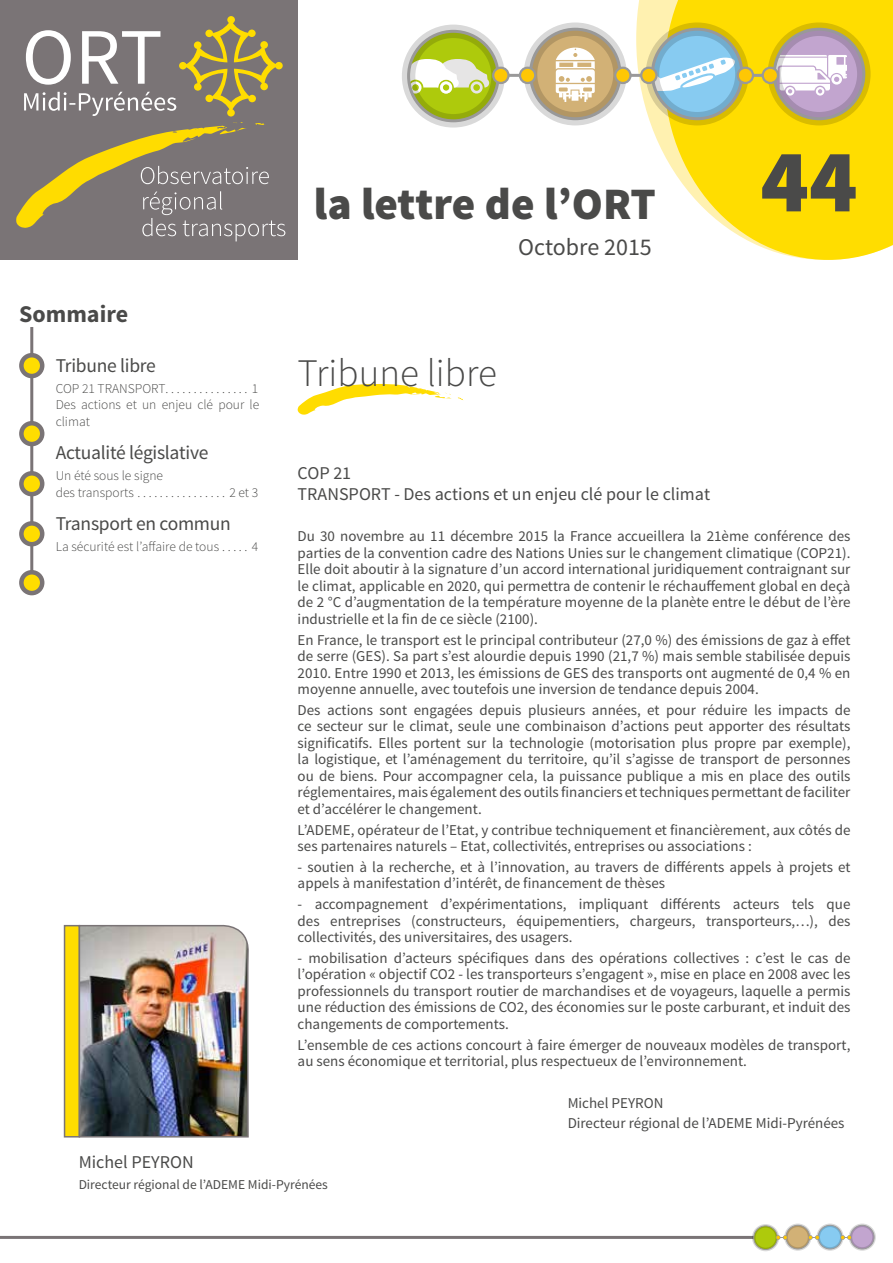
<style>
.page{position:relative;width:893px;height:1263px;background:#fff}
.page>*{position:absolute;margin:0;border:0;box-sizing:border-box;transform-origin:0 0}
.t1{font:900 45px "Source Sans Pro";color:#4a4a49}
.t2{font:300 39px "Source Sans Pro";color:#4a4a49}
.t3{font:24px "Source Sans Pro";color:#4a4a49}
.t4{font:700 24px "Source Sans Pro";color:#4a4a49}
.t5{font:19.5px "Source Sans Pro";letter-spacing:-.015em;color:#4a4a49}
.t6{font:18px/20.7px "Source Sans Pro";color:#4a4a49}
.t7{font:15px/16.5px "Source Sans Pro";color:#4a4a49;text-align:justify}
.t8{font:300 13.5px/16.5px "Source Sans Pro";color:#4a4a49;text-align:justify}
.t9{font:13.5px "Source Sans Pro";color:#4a4a49}
</style>
<div class="page">
<svg style="left:636px;top:0;width:28px;height:154px;fill:#fff1b0"></svg>
<svg style="left:664px;top:0;width:229px;height:260px;background:#fee229"></svg>
<hr style="left:501px;top:74px;width:269px;height:3px;background:#9a9999">
<svg style="left:760px;top:29px;width:104px;height:92px;background:#d4b772"></svg>
<svg style="left:409px;top:29px;width:100px;height:84px;fill:#aeca0c"></svg>
<svg style="left:636px;top:29px;width:117px;height:92px;background:#bdd3a8"></svg>
<svg style="left:519px;top:37px;width:112px;height:84px;fill:#d2b176"></svg>
<svg style="left:417px;top:59px;width:72px;height:35px"></svg>
<svg style="left:556px;top:48px;width:39px;height:54px"></svg>
<svg style="left:632px;top:58px;width:102px;height:34px"></svg>
<svg style="left:770px;top:55px;width:77px;height:41px"></svg>
<div style="left:768px;top:22px;width:103px;height:103px;border:14px solid #000;border-radius:50%"></div>
<div style="left:646px;top:22px;width:103px;height:103px;border:14px solid #000;border-radius:50%"></div>
<div style="left:402px;top:25px;width:103px;height:103px;border:14px solid #000;border-radius:50%"></div>
<div style="left:524px;top:22px;width:103px;height:103px;border:14px solid #000;border-radius:50%"></div>
<div style="left:773px;top:28px;width:92px;height:92px;border:3px solid #999;border-radius:50%"></div>
<div style="left:651px;top:28px;width:92px;height:92px;border:3px solid #999;border-radius:50%"></div>
<div style="left:407px;top:30px;width:93px;height:92px;border:3px solid #9a9999;border-radius:50%"></div>
<div style="left:529px;top:28px;width:92px;height:92px;border:3px solid #999;border-radius:50%"></div>
<div style="left:492px;top:67px;width:18px;height:17px;border:4px solid #999;border-radius:50%"></div>
<div style="left:494px;top:69px;width:13px;height:13px;background:#fec704;border-radius:50%"></div>
<div style="left:519px;top:67px;width:17px;height:17px;border:4px solid #999;border-radius:50%"></div>
<div style="left:521px;top:69px;width:13px;height:13px;background:#fec704;border-radius:50%"></div>
<div style="left:614px;top:67px;width:18px;height:17px;border:4px solid #999;border-radius:50%"></div>
<div style="left:616px;top:69px;width:13px;height:13px;background:#fec704;border-radius:50%"></div>
<div style="left:640px;top:67px;width:18px;height:17px;border:4px solid #999;border-radius:50%"></div>
<div style="left:642px;top:69px;width:13px;height:13px;background:#fec704;border-radius:50%"></div>
<div style="left:762px;top:67px;width:17px;height:17px;border:4px solid #999;border-radius:50%"></div>
<div style="left:764px;top:69px;width:13px;height:13px;background:#fec704;border-radius:50%"></div>
<div style="left:737px;top:67px;width:17px;height:17px;border:4px solid #999;border-radius:50%"></div>
<div style="left:739px;top:69px;width:13px;height:13px;background:#fec704;border-radius:50%"></div>
<div style="left:0;top:0;width:298px;height:260px;background:#7a7476"></div>
<svg style="left:16px;top:16px;width:270px;height:226px"></svg>
<hr style="left:0;top:1236px;width:761px;height:3px;background:#7a7476">
<svg style="left:849px;top:1227px;width:22px;height:21px"></svg>
<svg style="left:754px;top:1226px;width:25px;height:23px"></svg>
<svg style="left:821px;top:1228px;width:18px;height:18px"></svg>
<svg style="left:789px;top:1226px;width:22px;height:23px"></svg>
<div style="left:849px;top:1223px;width:27px;height:28px;border:4px solid #000;border-radius:50%"></div>
<div style="left:816px;top:1223px;width:28px;height:28px;border:4px solid #000;border-radius:50%"></div>
<div style="left:752px;top:1224px;width:27px;height:27px;border:4px solid #000;border-radius:50%"></div>
<div style="left:784px;top:1223px;width:27px;height:28px;border:4px solid #000;border-radius:50%"></div>
<div style="left:850px;top:1225px;width:24px;height:24px;border:1px solid #999;border-radius:50%"></div>
<div style="left:818px;top:1225px;width:24px;height:24px;border:1px solid #999;border-radius:50%"></div>
<div style="left:753px;top:1225px;width:25px;height:25px;border:1px solid #9a9999;border-radius:50%"></div>
<div style="left:786px;top:1225px;width:24px;height:24px;border:1px solid #999;border-radius:50%"></div>
<svg style="left:776px;top:1235px;width:11px;height:5px"></svg>
<svg style="left:808px;top:1235px;width:12px;height:5px"></svg>
<svg style="left:840px;top:1235px;width:12px;height:5px"></svg>
<hr style="left:30px;top:327px;width:3px;height:256px;background:#7a7476">
<svg style="left:21px;top:355px;width:21px;height:21px"></svg>
<div style="left:19px;top:353px;width:25px;height:25px;border:4px solid #7a7476;border-radius:50%"></div>
<svg style="left:21px;top:423px;width:21px;height:21px"></svg>
<div style="left:19px;top:421px;width:25px;height:25px;border:4px solid #7a7476;border-radius:50%"></div>
<svg style="left:21px;top:473px;width:21px;height:21px"></svg>
<div style="left:19px;top:471px;width:25px;height:25px;border:4px solid #7a7476;border-radius:50%"></div>
<svg style="left:21px;top:523px;width:21px;height:21px"></svg>
<div style="left:19px;top:521px;width:25px;height:25px;border:4px solid #7a7476;border-radius:50%"></div>
<svg style="left:21px;top:572px;width:21px;height:21px"></svg>
<div style="left:19px;top:570px;width:25px;height:25px;border:4px solid #7a7476;border-radius:50%"></div>
<div style="left:64px;top:925px;width:16px;height:212px;background:#fd0;border:2px solid #7a7476"></div>
<img style="left:78px;top:924px;width:171px;height:214px">
<svg style="left:298px;top:384px;width:154px;height:31px"></svg>
<h1 class="t1" style="left:314px;top:175px;width:545px">la lettre de l’ORT <sup>44</sup></h1>
<h3 class="t4" style="left:19px;top:299px;width:110px">Sommaire</h3>
<h3 class="t5" style="left:56px;top:353px;width:102px">Tribune libre</h3>
<p class="t8" style="left:56px;top:380px;width:205px">COP 21 TRANSPORT . . . . . . . . . . . . . . . 1<br>Des actions et un enjeu clé pour le climat</p>
<h3 class="t5" style="left:56px;top:441px;width:154px">Actualité législative</h3>
<p class="t8" style="left:56px;top:467px;width:204px">Un été sous le signe<br>des transports . . . . . . . . . . . . . . . . 2 et 3</p>
<h3 class="t5" style="left:56px;top:512px;width:177px">Transport en commun</h3>
<p class="t8" style="left:56px;top:538px;width:204px">La sécurité est l’affaire de tous . . . . . 4</p>
<h3 class="t3" style="left:518px;top:232px;width:135px">Octobre 2015</h3>
<h2 class="t2" style="left:298px;top:350px;width:201px">Tribune libre</h2>
<p class="t6" style="left:298px;top:463px;width:414px">COP 21<br>TRANSPORT - Des actions et un enjeu clé pour le climat</p>
<p class="t7" style="left:298px;top:528px;width:554px">Du 30 novembre au 11 décembre 2015 la France accueillera la 21ème conférence des parties de la convention cadre des Nations Unies sur le changement climatique (COP21).<br>Elle doit aboutir à la signature d’un accord international juridiquement contraignant sur le climat, applicable en 2020, qui permettra de contenir le réchauffement global en deçà de 2 °C d’augmentation de la température moyenne de la planète entre le début de l’ère industrielle et la fin de ce siècle (2100).</p>
<p class="t7" style="left:298px;top:632px;width:554px">En France, le transport est le principal contributeur (27,0 %) des émissions de gaz à effet de serre (GES). Sa part s’est alourdie depuis 1990 (21,7 %) mais semble stabilisée depuis 2010. Entre 1990 et 2013, les émissions de GES des transports ont augmenté de 0,4 % en moyenne annuelle, avec toutefois une inversion de tendance depuis 2004.</p>
<p class="t7" style="left:298px;top:702px;width:554px">Des actions sont engagées depuis plusieurs années, et pour réduire les impacts de ce secteur sur le climat, seule une combinaison d’actions peut apporter des résultats significatifs. Elles portent sur la technologie (motorisation plus propre par exemple), la logistique, et l’aménagement du territoire, qu’il s’agisse de transport de personnes ou de biens. Pour accompagner cela, la puissance publique a mis en place des outils réglementaires, mais également des outils financiers et techniques permettant de faciliter et d’accélérer le changement.</p>
<p class="t7" style="left:298px;top:822px;width:554px">L’ADEME, opérateur de l’Etat, y contribue techniquement et financièrement, aux côtés de ses partenaires naturels – Etat, collectivités, entreprises ou associations :</p>
<p class="t7" style="left:298px;top:859px;width:554px">- soutien à la recherche, et à l’innovation, au travers de différents appels à projets et appels à manifestation d’intérêt, de financement de thèses</p>
<p class="t7" style="left:298px;top:896px;width:554px">- accompagnement d’expérimentations, impliquant différents acteurs tels que des entreprises (constructeurs, équipementiers, chargeurs, transporteurs,…), des collectivités, des universitaires, des usagers.</p>
<p class="t7" style="left:298px;top:950px;width:554px">- mobilisation d’acteurs spécifiques dans des opérations collectives : c’est le cas de l’opération « objectif CO2 - les transporteurs s’engagent », mise en place en 2008 avec les professionnels du transport routier de marchandises et de voyageurs, laquelle a permis une réduction des émissions de CO2, des économies sur le poste carburant, et induit des changements de comportements.</p>
<p class="t7" style="left:298px;top:1036px;width:554px">L’ensemble de ces actions concourt à faire émerger de nouveaux modèles de transport, au sens économique et territorial, plus respectueux de l’environnement.</p>
<p class="t7" style="left:568px;top:1092px;width:278px;line-height:20.9px">Michel PEYRON<br>Directeur régional de l’ADEME Midi-Pyrénées</p>
<p class="t6" style="left:79px;top:1152px;width:117px">Michel PEYRON</p>
<p class="t9" style="left:79px;top:1176px;width:251px">Directeur régional de l’ADEME Midi-Pyrénées</p>
</div>
